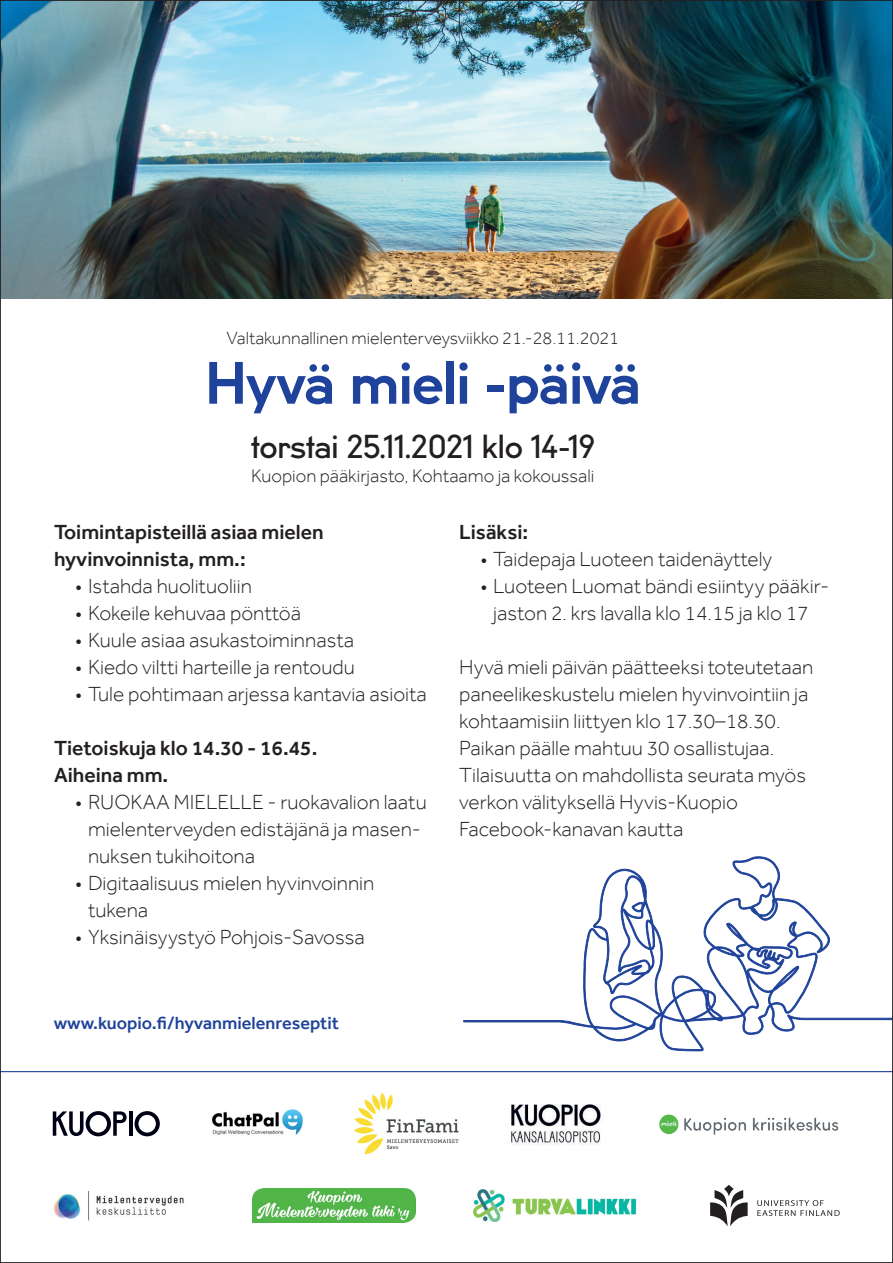
<style>
.page{position:relative;width:893px;height:1263px;background:#fff}
.page>*{position:absolute;margin:0;border:0;box-sizing:border-box;transform-origin:0 0}
.t1{font:700 54px "U8";color:#1f439b}
.t2{font:500 30px "U8";color:#231f20}
.t3{font:300 21px/27px "Effra";color:#231f20}
.t4{font:500 21px/27px "Effra";color:#231f20}
.t5{font:300 18.75px "Effra";color:#231f20}
.t6{font:300 18px "Effra";color:#231f20}
.t7{font:500 18px "Effra";color:#1f439b}
</style>
<div class="page">
<img style="left:2px;top:2px;width:889px;height:296px">
<svg style="left:684px;top:1072px;width:207px;height:1px"></svg>
<svg style="left:463px;top:856px;width:428px;height:196px"></svg>
<img style="left:511px;top:1104px;width:90px;height:41px">
<img style="left:354px;top:1092px;width:105px;height:63px">
<img style="left:659px;top:1114px;width:180px;height:21px">
<img style="left:473px;top:1190px;width:163px;height:31px">
<hr style="left:129px;top:1111px;width:3px;height:25px;background:#000015">
<svg style="left:135px;top:1111px;width:25px;height:25px"></svg>
<svg style="left:53px;top:1111px;width:74px;height:25px"></svg>
<svg style="left:757px;top:1200px;width:83px;height:16px"></svg>
<svg style="left:710px;top:1185px;width:38px;height:41px"></svg>
<img style="left:212px;top:1109px;width:91px;height:26px">
<img style="left:252px;top:1189px;width:164px;height:33px">
<hr style="left:0;top:1071px;width:893px;height:1px;background:#1f439b">
<img style="left:53px;top:1191px;width:131px;height:30px">
<p class="t6" style="left:227px;top:327px;width:394px">Valtakunnallinen mielenterveysviikko 21.-28.11.2021</p>
<p class="t1" style="left:205px;top:341px;width:437px">Hyvä mieli -päivä</p>
<p class="t2" style="left:251px;top:423px;width:345px">torstai 25.11.2021 klo 14-19</p>
<p class="t5" style="left:251px;top:464px;width:345px">Kuopion pääkirjasto, Kohtaamo ja kokoussali</p>
<p class="t4" style="left:54px;top:518px;width:271px">Toimintapisteillä asiaa mielen hyvinvoinnista, mm.:</p>
<p class="t3" style="left:75px;top:572px;width:178px">• Istahda huolituoliin</p>
<p class="t3" style="left:75px;top:599px;width:227px">• Kokeile kehuvaa pönttöä</p>
<p class="t3" style="left:75px;top:626px;width:280px">• Kuule asiaa asukastoiminnasta</p>
<p class="t3" style="left:75px;top:653px;width:281px">• Kiedo viltti harteille ja rentoudu</p>
<p class="t3" style="left:75px;top:680px;width:353px">• Tule pohtimaan arjessa kantavia asioita</p>
<p class="t4" style="left:54px;top:734px;width:265px">Tietoiskuja klo 14.30 - 16.45.<br>Aiheina mm.</p>
<p class="t3" style="left:88px;top:788px;width:340px;text-indent:-13px">• RUOKAA MIELELLE - ruokavalion laatu mielenterveyden edistäjänä ja masen&shy;nuksen tukihoitona</p>
<p class="t3" style="left:88px;top:869px;width:288px;text-indent:-13px">• Digitaalisuus mielen hyvinvoinnin tukena</p>
<p class="t3" style="left:75px;top:923px;width:291px">• Yksinäisyystyö Pohjois-Savossa</p>
<p class="t4" style="left:459px;top:518px;width:71px">Lisäksi:</p>
<p class="t3" style="left:480px;top:545px;width:293px">• Taidepaja Luoteen taidenäyttely</p>
<p class="t3" style="left:480px;top:572px;width:350px;text-align:center">• Luoteen Luomat bändi esiintyy pääkir&shy;jaston 2. krs lavalla klo 14.15 ja klo 17</p>
<p class="t3" style="left:459px;top:653px;width:355px">Hyvä mieli päivän päätteeksi toteutetaan paneelikeskustelu mielen hyvinvointiin ja kohtaamisiin liittyen klo 17.30–18.30.<br>Paikan päälle mahtuu 30 osallistujaa.<br>Tilaisuutta on mahdollista seurata myös verkon välityksellä Hyvis-Kuopio Facebook-kanavan kautta</p>
<p class="t7" style="left:54px;top:1012px;width:287px">www.kuopio.fi/hyvanmielenreseptit</p>
</div>
